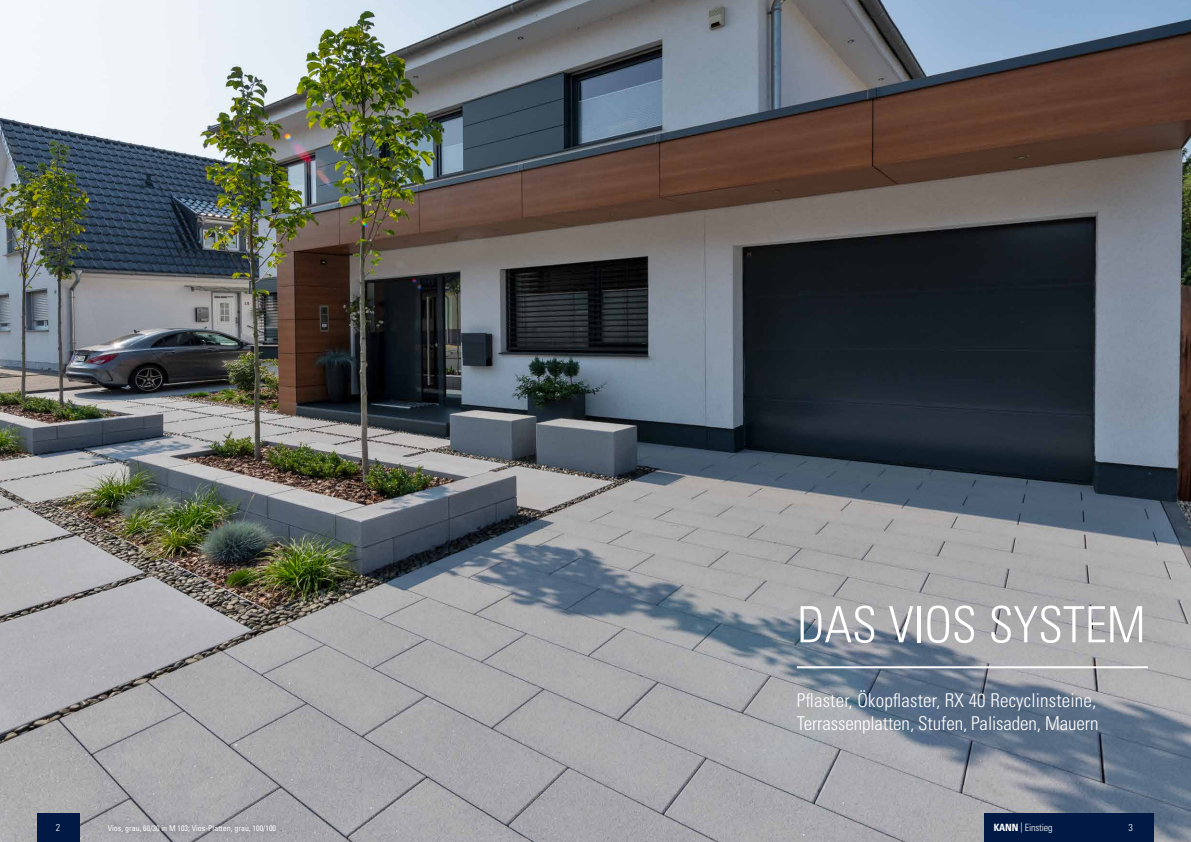
<style>
.page{position:relative;width:1191px;height:842px;background:#fff}
.page>*{position:absolute;margin:0;border:0;box-sizing:border-box;transform-origin:0 0}
.t1{font:300 condensed 50px "Univers LT Std";letter-spacing:-.005em;color:#fff}
.t2{font:300 condensed 19px/23px "Univers LT Std";letter-spacing:-.005em;color:#fff}
.t3{font:300 condensed 10px "Univers LT Std";letter-spacing:-.015em;color:#fff}
.t4{font:condensed 8px "Univers LT Std";color:#fff}
.s1{font-weight:700}
</style>
<div class="page">
<img style="left:0;top:0;width:1191px;height:842px">
<div style="left:37px;top:813px;width:42px;height:29px;background:#001a45"></div>
<div style="left:989px;top:814px;width:165px;height:28px;background:#001a45"></div>
<div style="left:984px;top:814px;width:164px;height:28px;background:#001a45"></div>
<hr style="left:797px;top:666px;width:350px;height:2px;background:#fff">
<div style="left:101px;top:817px;width:183px;height:22px;background:#000;opacity:.4"></div>
<h1 class="t1" style="left:797px;top:595px;width:350px">DAS VIOS SYSTEM</h1>
<p class="t2" style="left:797px;top:688px;width:303px">Pflaster, Ökopflaster, RX 40 Recyclinsteine,<br>Terrassenplatten, Stufen, Palisaden, Mauern</p>
<p class="t3" style="left:56px;top:821px;width:6px">2</p>
<p class="t3" style="left:994px;top:821px;width:60px"><span class="s1">KANKANN</span>| Einstieg</p>
<p class="t3" style="left:1128px;top:821px;width:12px">33</p>
<p class="t4" style="left:108px;top:823px;width:170px">Vios, grau, 60/30 in M 103; Vios-Platten, grau, 100/100</p>
</div>
